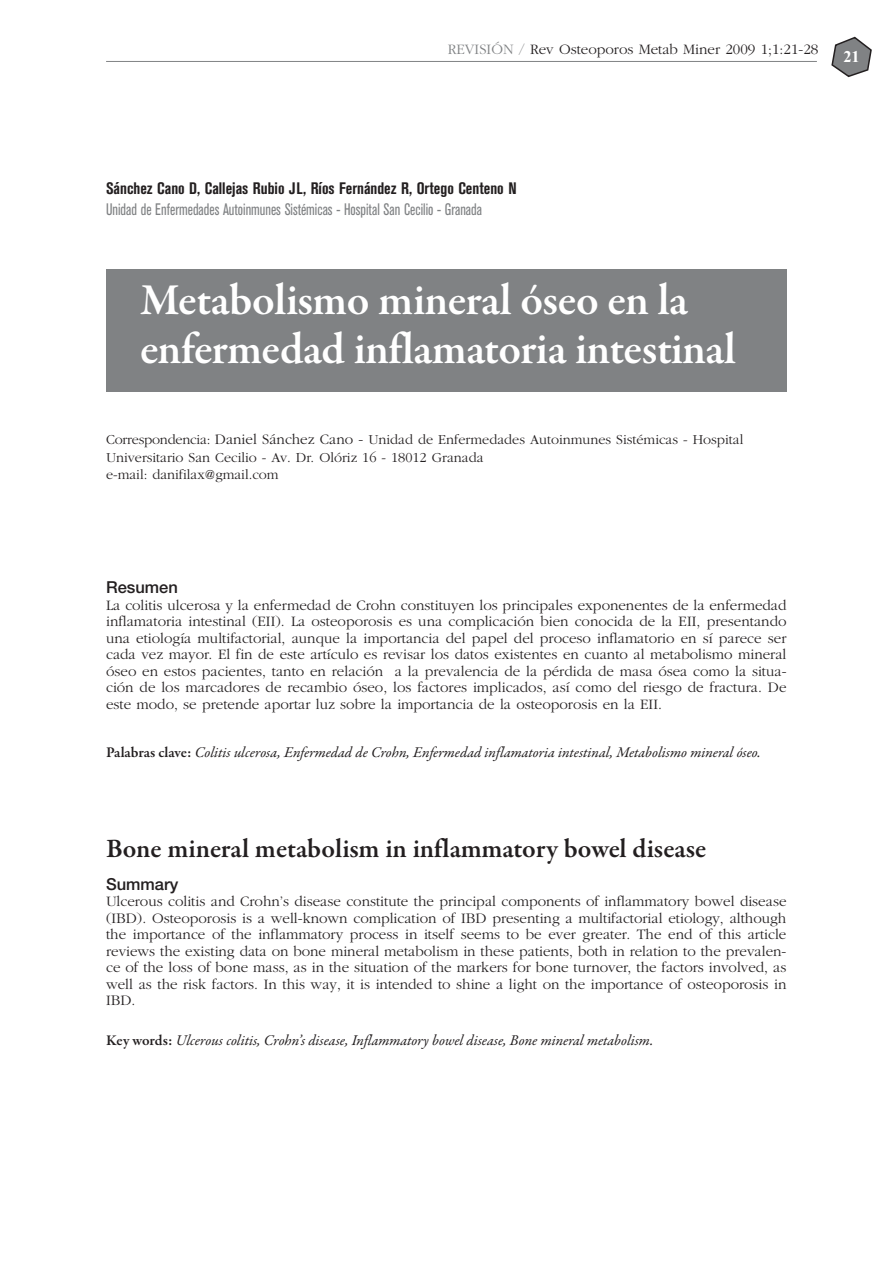
<style>
.page{position:relative;width:893px;height:1263px;background:#fff}
.page>*{position:absolute;margin:0;border:0;box-sizing:border-box;transform-origin:0 0}
.t1{font:600 45px/49.5px "Garamond Premr Pro";letter-spacing:-.01em;color:#fff}
.t2{font:600 27px "Garamond Premr Pro";color:#231f20}
.t3{font:condensed 16.5px "Akzidenz Grotesk BE";color:#808284;scale:.9 1}
.t4{font:700 condensed 16.5px "Akzidenz Grotesk BE";color:#231f20}
.t5{font:500 16.5px "Helvetica Neue";color:#231f20}
.t6{font:700 16.5px "Times New Roman";color:#fff}
.t7{font:300 15px/16.5px "Garamond";color:#231f20;text-align:justify}
.t8{font:italic 15px "Garamond Premr Pro";color:#231f20}
.t9{font:300 14.25px/17.2px "Garamond";color:#231f20}
.s1{color:#808284}
.s2{font-size:15px}
.s3{font-weight:600;font-style:normal}
</style>
<div class="page">
<div style="left:106px;top:269px;width:680px;height:122px;background:#808284"></div>
<svg style="left:831px;top:37px;width:41px;height:40px"></svg>
<hr style="left:106px;top:61px;width:711px;height:1px;background:#808284">
<p class="t7" style="left:448px;top:43px;width:372px"><span class="s1">REVISIÓN /</span> Rev Osteoporos Metab Miner 2009 1;1:21-28</p>
<p class="t6" style="left:843px;top:51px;width:18px">21</p>
<p class="t4" style="left:106px;top:183px;width:412px">Sánchez Cano D, Callejas Rubio JL, Ríos Fernández R, Ortego Centeno N</p>
<p class="t3" style="left:106px;top:204px;width:419px">Unidad de Enfermedades Autoinmunes Sistémicas - Hospital San Cecilio - Granada</p>
<h1 class="t1" style="left:140px;top:278px;width:597px">Metabolismo mineral óseo en la enfermedad inflamatoria intestinal</h1>
<p class="t9" style="left:106px;top:432px;width:639px">Correspondencia: <span class="s2">Daniel Sánchez Cano -</span> Unidad de Enfermedades Autoinmunes Sistémicas - Hospital<br>Universitario San Cecilio - Av. Dr. Olóriz 16 - 18012 Granada<br>e-mail: danifilax@gmail.com</p>
<p class="t5" style="left:106px;top:581px;width:73px">Resumen</p>
<p class="t7" style="left:106px;top:598px;width:682px">La colitis ulcerosa y la enfermedad de Crohn constituyen los principales exponenentes de la enfermedad inflamatoria intestinal (EII). La osteoporosis es una complicación bien conocida de la EII, presentando una etiología multifactorial, aunque la importancia del papel del proceso inflamatorio en sí parece ser cada vez mayor. El fin de este artículo es revisar los datos existentes en cuanto al metabolismo mineral óseo en estos pacientes, tanto en relación a la prevalencia de la pérdida de masa ósea como la situa&shy;ción de los marcadores de recambio óseo, los factores implicados, así como del riesgo de fractura. De este modo, se pretende aportar luz sobre la importancia de la osteoporosis en la EII.</p>
<p class="t8" style="left:106px;top:746px;width:656px"><span class="s3">Palabras clave:</span> Colitis ulcerosa, Enfermedad de Crohn, Enfermedad inflamatoria intestinal, Metabolismo mineral óseo.</p>
<h2 class="t2" style="left:106px;top:837px;width:602px">Bone mineral metabolism in inflammatory bowel disease</h2>
<p class="t5" style="left:106px;top:878px;width:74px">Summary</p>
<p class="t7" style="left:106px;top:894px;width:682px">Ulcerous colitis and Crohn’s disease constitute the principal components of inflammatory bowel disease (IBD). Osteoporosis is a well-known complication of IBD presenting a multifactorial etiology, although the importance of the inflammatory process in itself seems to be ever greater. The end of this article reviews the existing data on bone mineral metabolism in these patients, both in relation to the prevalen&shy;ce of the loss of bone mass, as in the situation of the markers for bone turnover, the factors involved, as well as the risk factors. In this way, it is intended to shine a light on the importance of osteoporosis in IBD.</p>
<p class="t8" style="left:106px;top:1034px;width:549px"><span class="s3">Key words:</span> Ulcerous colitis, Crohn’s disease, Inflammatory bowel disease, Bone mineral metabolism.</p>
</div>
